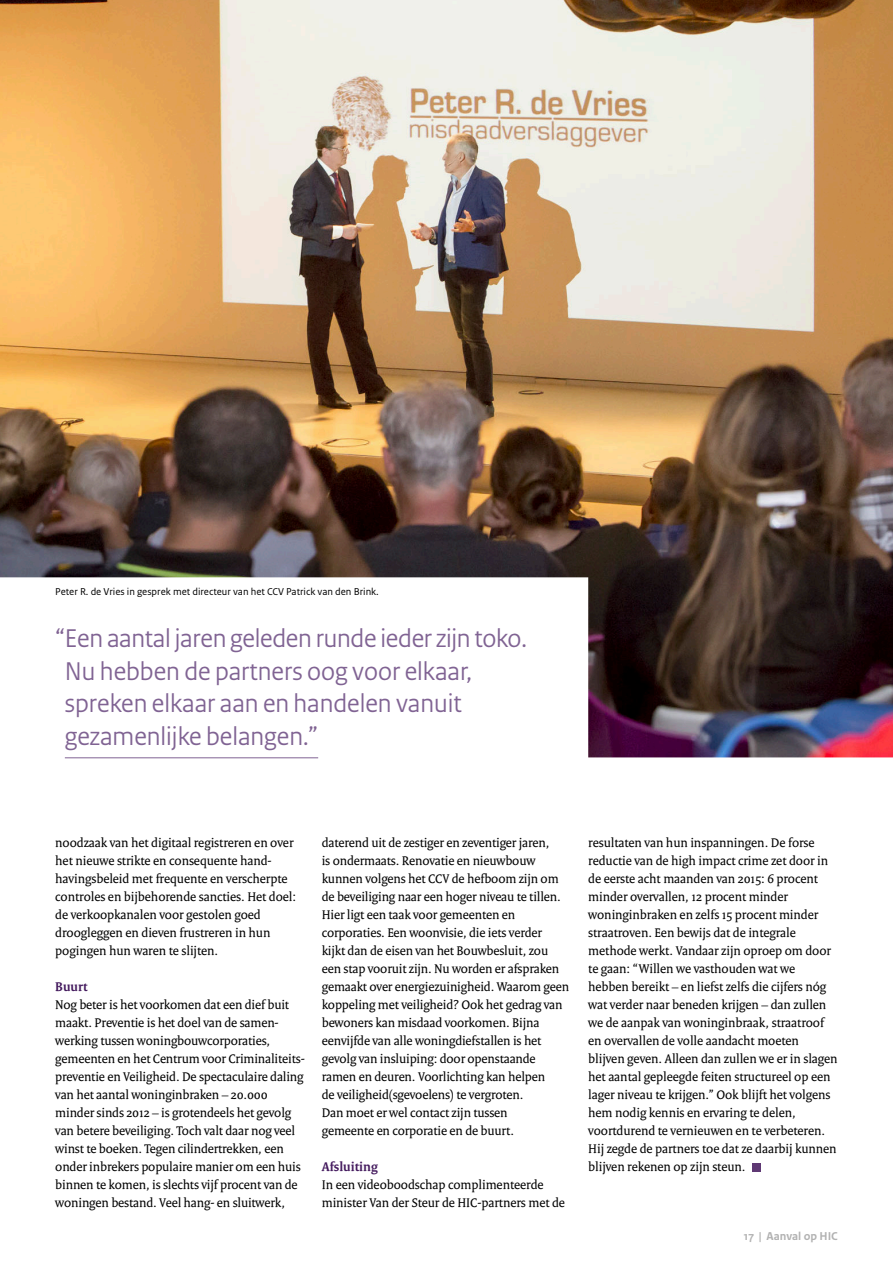
<style>
.page{position:relative;width:893px;height:1263px;background:#fff}
.page>*{position:absolute;margin:0;border:0;box-sizing:border-box;transform-origin:0 0}
._07__tekstkader{font:27px/32.4px "Rijksoverheid Sans Heading";color:#806393}
._07__tekstkader-2{font:13.5px/18px "Rijksoverheid Serif";letter-spacing:-.01em;color:#000}
.t1{font:700 12px "Rijksoverheid Sans Text";color:#b2b2b2}
._07__tekstkader-3{font:10.5px "Rijksoverheid Sans Text";color:#000}
.s1{font-weight:700;color:#43195d}
</style>
<div class="page">
<img style="left:0;top:0;width:893px;height:757px">
<div style="left:752px;top:1163px;width:9px;height:8px;background:#5f3974"></div>
<hr style="left:65px;top:757px;width:253px;height:1px;background:#806393">
<p class="_07__tekstkader-3" style="left:55px;top:586px;width:325px">Peter R. de Vries in gesprek met directeur van het CCV Patrick van den Brink.</p>
<p class="_07__tekstkader" style="left:65px;top:623px;width:463px;text-indent:-10px">“Een aantal jaren geleden runde ieder zijn toko.<br>Nu hebben de partners oog voor elkaar, spreken elkaar aan en handelen vanuit gezamenlijke belangen.”</p>
<p class="_07__tekstkader-2" style="left:55px;top:834px;width:242px">noodzaak van het digitaal registreren en over het nieuwe strikte en consequente hand&shy;havingsbeleid met frequente en verscherpte controles en bijbehorende sancties. Het doel: de verkoopkanalen voor gestolen goed droogleggen en dieven frustreren in hun pogingen hun waren te slijten.</p>
<p class="_07__tekstkader-2" style="left:55px;top:978px;width:250px"><span class="s1">Buurt<br></span>Nog beter is het voorkomen dat een dief buit maakt. Preventie is het doel van de samen&shy;werking tussen woningbouwcorporaties, gemeenten en het Centrum voor Criminaliteits&shy;preventie en Veiligheid. De spectaculaire daling van het aantal woninginbraken – 20.000 minder sinds 2012 – is grotendeels het gevolg van betere beveiliging. Toch valt daar nog veel winst te boeken. Tegen cilindertrekken, een onder inbrekers populaire manier om een huis binnen te komen, is slechts vijf procent van de woningen bestand. Veel hang- en sluitwerk,</p>
<p class="_07__tekstkader-2" style="left:322px;top:834px;width:249px">daterend uit de zestiger en zeventiger jaren,<br>is ondermaats. Renovatie en nieuwbouw kunnen volgens het CCV de hefboom zijn om de beveiliging naar een hoger niveau te tillen.<br>Hier ligt een taak voor gemeenten en corporaties. Een woonvisie, die iets verder<br>kijkt dan de eisen van het Bouwbesluit, zou een stap vooruit zijn. Nu worden er afspraken gemaakt over energiezuinigheid. Waarom geen koppeling met veiligheid? Ook het gedrag van bewoners kan misdaad voorkomen. Bijna eenvijfde van alle woningdiefstallen is het gevolg van insluiping: door openstaande ramen en deuren. Voorlichting kan helpen<br>de veiligheid(sgevoelens) te vergroten.<br>Dan moet er wel contact zijn tussen<br>gemeente en corporatie en de buurt.</p>
<p class="_07__tekstkader-2" style="left:322px;top:1158px;width:245px"><span class="s1">Afsluiting<br></span>In een videoboodschap complimenteerde minister Van der Steur de HIC-partners met de</p>
<p class="_07__tekstkader-2" style="left:588px;top:834px;width:251px">resultaten van hun inspanningen. De forse reductie van de high impact crime zet door in de eerste acht maanden van 2015: 6 procent minder overvallen, 12 procent minder woninginbraken en zelfs 15 procent minder straatroven. Een bewijs dat de integrale methode werkt. Vandaar zijn oproep om door te gaan: “Willen we vasthouden wat we hebben bereikt – en liefst zelfs die cijfers nóg wat verder naar beneden krijgen – dan zullen we de aanpak van woninginbraak, straatroof en overvallen de volle aandacht moeten blijven geven. Alleen dan zullen we er in slagen het aantal gepleegde feiten structureel op een lager niveau te krijgen.” Ook blijft het volgens hem nodig kennis en ervaring te delen, voortdurend te vernieuwen en te verbeteren.<br>Hij zegde de partners toe dat ze daarbij kunnen blijven rekenen op zijn steun.</p>
<p class="t1" style="left:744px;top:1229px;width:95px">17 | Aanval op HIC</p>
</div>
